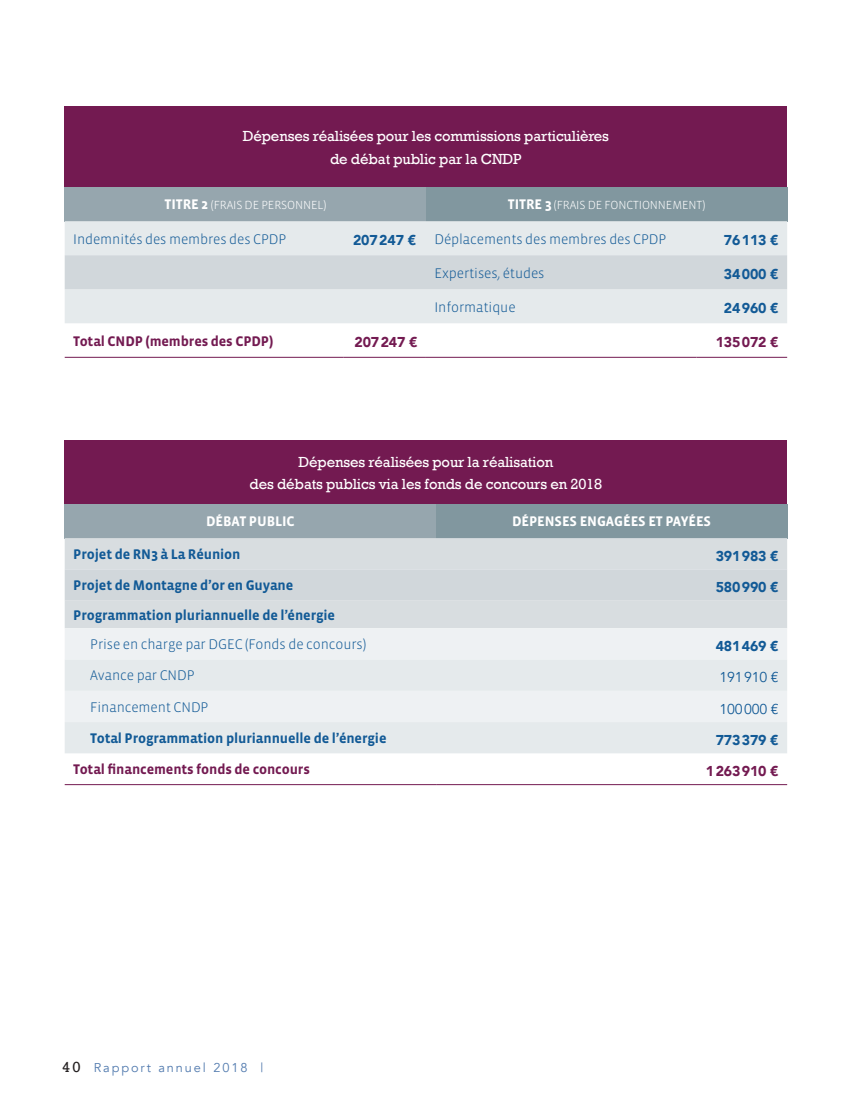
<style>
.page{position:relative;width:851px;height:1106px;background:#fff}
.page>*{position:absolute;margin:0;border:0;box-sizing:border-box;transform-origin:0 0}
.TXT_COURANT{font:15px "Rockwell";letter-spacing:-.01em;color:#fff}
.TXT_COURANT-2{font:300 14.25px "Vista Sans";letter-spacing:-.01em;color:#125a96}
.TXT_COURANT-3{font:700 14.25px "Vista Sans";letter-spacing:-.01em;color:#125a96}
.TXT_COURANT-4{font:700 14.25px "Vista Sans";letter-spacing:-.01em;color:#731a51}
.TXT_COURANT-5{font:900 14.25px "Avenir";letter-spacing:-.01em;color:#125a96}
.TXT_COURANT-6{font:700 14.25px "Vista Sans";letter-spacing:-.01em;color:#fff}
.TXT_COURANT-7{font:900 14.25px "Avenir";letter-spacing:-.01em;color:#731a51}
.TXT_COURANT-8{font:14.25px "Avenir";letter-spacing:-.01em;color:#125a96}
.t1{font:12.75px "Avenir";letter-spacing:.15em;color:#517aae}
.TXT_COURANT-9{font:300 12px "Vista Sans";letter-spacing:-.01em;color:#fff}
.s1{font-weight:700;font-size:14.25px}
.s2{font-family:"Rockwell";font-size:15px;color:#231f20}
</style>
<div class="page">
<div style="left:65px;top:106px;width:722px;height:81px;background:#731a51"></div>
<div style="left:65px;top:187px;width:361px;height:34px;background:#96a6ae"></div>
<div style="left:426px;top:187px;width:361px;height:34px;background:#81979f"></div>
<div style="left:65px;top:221px;width:722px;height:102px;background:#e5eaec"></div>
<div style="left:65px;top:255px;width:722px;height:34px;background:#d1d7db"></div>
<hr style="left:65px;top:357px;width:278px;height:1px;background:#731a51">
<hr style="left:343px;top:357px;width:83px;height:1px;background:#731a51">
<hr style="left:426px;top:357px;width:270px;height:1px;background:#731a51">
<hr style="left:696px;top:357px;width:91px;height:1px;background:#731a51">
<div style="left:65px;top:440px;width:722px;height:64px;background:#731a51"></div>
<div style="left:65px;top:504px;width:371px;height:34px;background:#96a6ae"></div>
<div style="left:436px;top:504px;width:351px;height:34px;background:#81979f"></div>
<div style="left:65px;top:538px;width:722px;height:90px;background:#d8dde0"></div>
<div style="left:65px;top:569px;width:722px;height:31px;background:#d1d7db"></div>
<div style="left:65px;top:628px;width:722px;height:31px;background:#eef1f3"></div>
<svg style="left:65px;top:659px;width:722px;height:94px;background:#e8ecee"></svg>
<hr style="left:65px;top:784px;width:371px;height:1px;background:#731a51">
<hr style="left:436px;top:784px;width:351px;height:1px;background:#731a51">
<p class="TXT_COURANT" style="left:243px;top:127px;width:368px">Dépenses réalisées pour les commissions particulières</p>
<p class="TXT_COURANT" style="left:330px;top:150px;width:193px">de débat public par la CNDP</p>
<p class="TXT_COURANT-9" style="left:164px;top:199px;width:163px"><span class="s1">TITRE 2</span> (FRAIS DE PERSONNEL)</p>
<p class="TXT_COURANT-9" style="left:508px;top:199px;width:199px"><span class="s1">TITRE 3</span> (FRAIS DE FONCTIONNEMENT)</p>
<p class="TXT_COURANT-2" style="left:73px;top:231px;width:215px">Indemnités des membres des CPDP</p>
<p class="TXT_COURANT-5" style="left:353px;top:228px;width:64px">207247 €</p>
<p class="TXT_COURANT-2" style="left:434px;top:231px;width:233px">Déplacements des membres des CPDP</p>
<p class="TXT_COURANT-5" style="left:723px;top:228px;width:56px">76113 €</p>
<p class="TXT_COURANT-2" style="left:434px;top:265px;width:111px">Expertises, études</p>
<p class="TXT_COURANT-5" style="left:723px;top:262px;width:56px">34000 €</p>
<p class="TXT_COURANT-2" style="left:434px;top:299px;width:83px">Informatique</p>
<p class="TXT_COURANT-5" style="left:723px;top:296px;width:56px">24960 €</p>
<p class="TXT_COURANT-4" style="left:73px;top:333px;width:202px">Total CNDP (membres des CPDP)</p>
<p class="TXT_COURANT-7" style="left:354px;top:330px;width:64px">207247 €</p>
<p class="TXT_COURANT-7" style="left:715px;top:330px;width:64px">135072 €</p>
<p class="TXT_COURANT" style="left:298px;top:453px;width:256px">Dépenses réalisées pour la réalisation</p>
<p class="TXT_COURANT" style="left:249px;top:475px;width:354px">des débats publics via les fonds de concours en 2018</p>
<p class="TXT_COURANT-6" style="left:206px;top:514px;width:90px">DÉBAT PUBLIC</p>
<p class="TXT_COURANT-6" style="left:512px;top:514px;width:200px">DÉPENSES ENGAGÉES ET PAYÉES</p>
<p class="TXT_COURANT-3" style="left:73px;top:547px;width:169px">Projet de RN3 à La Réunion</p>
<p class="TXT_COURANT-5" style="left:715px;top:543px;width:64px">391983 €</p>
<p class="TXT_COURANT-3" style="left:73px;top:578px;width:222px">Projet de Montagne d’or en Guyane</p>
<p class="TXT_COURANT-5" style="left:715px;top:575px;width:64px">580990 €</p>
<p class="TXT_COURANT-3" style="left:73px;top:607px;width:263px">Programmation pluriannuelle de l’énergie</p>
<p class="TXT_COURANT-2" style="left:90px;top:637px;width:277px">Prise en charge par DGEC (Fonds de concours)</p>
<p class="TXT_COURANT-5" style="left:715px;top:634px;width:64px">481469 €</p>
<p class="TXT_COURANT-2" style="left:90px;top:668px;width:106px">Avance par CNDP</p>
<p class="TXT_COURANT-8" style="left:719px;top:669px;width:61px">191910 €</p>
<p class="TXT_COURANT-2" style="left:90px;top:699px;width:120px">Financement CNDP</p>
<p class="TXT_COURANT-8" style="left:719px;top:700px;width:61px">100000 €</p>
<p class="TXT_COURANT-3" style="left:90px;top:731px;width:298px">Total Programmation pluriannuelle de l’énergie</p>
<p class="TXT_COURANT-5" style="left:715px;top:727px;width:64px">773379 €</p>
<p class="TXT_COURANT-4" style="left:73px;top:762px;width:238px">Total financements fonds de concours</p>
<p class="TXT_COURANT-7" style="left:705px;top:759px;width:74px">1263910 €</p>
<p class="t1" style="left:62px;top:1060px;width:203px"><span class="s2">40</span> Rapport annuel 2018 |</p>
</div>
